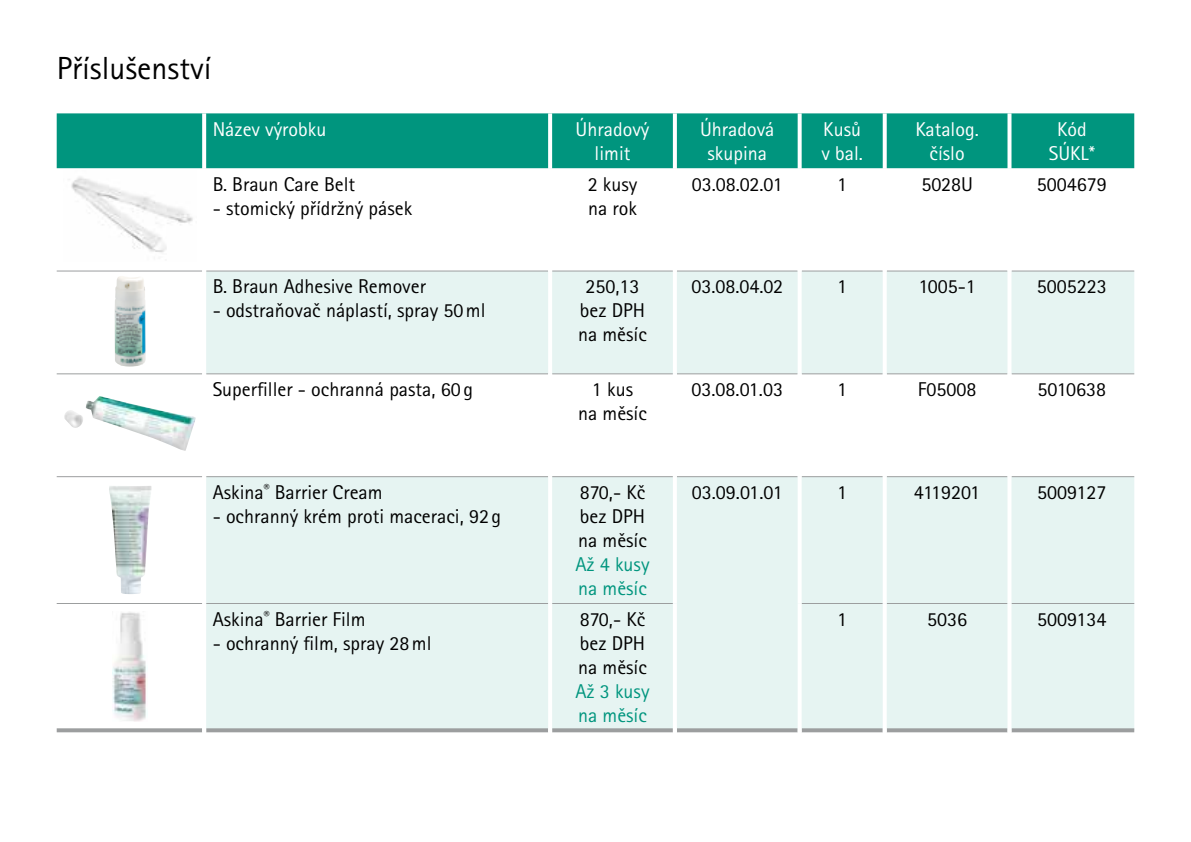
<style>
.page{position:relative;width:1191px;height:842px;background:#fff}
.page>*{position:absolute;margin:0;border:0;box-sizing:border-box;transform-origin:0 0}
.t1{font:32px "Rotis Sans Serif Pro";color:#000}
.t2{font:20px/24px "Rotis Sans Serif Pro";color:#000;text-align:center}
.t3{font:20px/24px "Rotis Sans Serif Pro";color:#fff;text-align:center}
.t4{font:20px/24px "Rotis Sans Serif Pro";color:#00957e}
.t5{font:20px "Rotis Sans Serif Pro";letter-spacing:-.02em;color:#000}
</style>
<div class="page">
<img style="left:64px;top:396px;width:132px;height:55px">
<div style="left:57px;top:113px;width:1077px;height:55px;background:#00957e"></div>
<svg style="left:206px;top:272px;width:928px;height:456px;fill:#e6f4f2"></svg>
<hr style="left:206px;top:271px;width:342px;height:1px;background:#9c9e9f">
<hr style="left:552px;top:271px;width:121px;height:1px;background:#9c9e9f">
<hr style="left:677px;top:271px;width:120px;height:1px;background:#9c9e9f">
<hr style="left:206px;top:373px;width:342px;height:1px;background:#9c9e9f">
<hr style="left:552px;top:373px;width:121px;height:1px;background:#9c9e9f">
<hr style="left:677px;top:373px;width:120px;height:1px;background:#9c9e9f">
<hr style="left:206px;top:603px;width:342px;height:1px;background:#9c9e9f">
<hr style="left:552px;top:603px;width:121px;height:1px;background:#9c9e9f">
<hr style="left:801px;top:271px;width:81px;height:1px;background:#9c9e9f">
<hr style="left:886px;top:271px;width:121px;height:1px;background:#9c9e9f">
<hr style="left:1011px;top:271px;width:123px;height:1px;background:#9c9e9f">
<hr style="left:801px;top:373px;width:81px;height:1px;background:#9c9e9f">
<hr style="left:886px;top:373px;width:121px;height:1px;background:#9c9e9f">
<hr style="left:1011px;top:373px;width:123px;height:1px;background:#9c9e9f">
<hr style="left:801px;top:603px;width:81px;height:1px;background:#9c9e9f">
<hr style="left:886px;top:603px;width:121px;height:1px;background:#9c9e9f">
<hr style="left:1011px;top:603px;width:123px;height:1px;background:#9c9e9f">
<hr style="left:57px;top:271px;width:145px;height:1px;background:#9c9e9f">
<hr style="left:57px;top:373px;width:145px;height:1px;background:#9c9e9f">
<hr style="left:57px;top:603px;width:145px;height:1px;background:#9c9e9f">
<hr style="left:57px;top:476px;width:145px;height:1px;background:#9c9e9f">
<hr style="left:206px;top:476px;width:342px;height:1px;background:#9c9e9f">
<hr style="left:552px;top:476px;width:121px;height:1px;background:#9c9e9f">
<hr style="left:677px;top:476px;width:120px;height:1px;background:#9c9e9f">
<hr style="left:801px;top:476px;width:81px;height:1px;background:#9c9e9f">
<hr style="left:886px;top:476px;width:121px;height:1px;background:#9c9e9f">
<hr style="left:1011px;top:476px;width:123px;height:1px;background:#9c9e9f">
<svg style="left:552px;top:728px;width:121px;height:4px"></svg>
<svg style="left:677px;top:728px;width:120px;height:4px"></svg>
<svg style="left:57px;top:728px;width:145px;height:4px"></svg>
<svg style="left:206px;top:728px;width:342px;height:4px"></svg>
<svg style="left:801px;top:728px;width:81px;height:4px"></svg>
<svg style="left:886px;top:728px;width:121px;height:4px"></svg>
<svg style="left:1011px;top:728px;width:123px;height:4px"></svg>
<svg style="left:202px;top:113px;width:4px;height:55px"></svg>
<svg style="left:548px;top:113px;width:4px;height:55px"></svg>
<svg style="left:673px;top:113px;width:4px;height:55px"></svg>
<svg style="left:797px;top:113px;width:4px;height:55px"></svg>
<svg style="left:882px;top:113px;width:4px;height:55px"></svg>
<svg style="left:1007px;top:113px;width:4px;height:55px"></svg>
<hr style="left:548px;top:271px;width:4px;height:103px;background:#fff">
<hr style="left:673px;top:271px;width:4px;height:103px;background:#fff">
<svg style="left:797px;top:271px;width:4px;height:103px"></svg>
<svg style="left:882px;top:271px;width:4px;height:103px"></svg>
<svg style="left:1007px;top:271px;width:4px;height:103px"></svg>
<hr style="left:548px;top:374px;width:4px;height:103px;background:#fff">
<hr style="left:673px;top:374px;width:4px;height:103px;background:#fff">
<hr style="left:797px;top:374px;width:4px;height:103px;background:#fff">
<hr style="left:882px;top:374px;width:4px;height:103px;background:#fff">
<hr style="left:1007px;top:374px;width:4px;height:103px;background:#fff">
<hr style="left:548px;top:477px;width:4px;height:126px;background:#fff">
<hr style="left:673px;top:477px;width:4px;height:126px;background:#fff">
<hr style="left:673px;top:603px;width:4px;height:129px;background:#fff">
<svg style="left:797px;top:477px;width:4px;height:126px"></svg>
<svg style="left:882px;top:477px;width:4px;height:126px"></svg>
<svg style="left:1007px;top:477px;width:4px;height:126px"></svg>
<hr style="left:548px;top:603px;width:4px;height:129px;background:#fff">
<svg style="left:797px;top:603px;width:4px;height:129px"></svg>
<svg style="left:882px;top:603px;width:4px;height:129px"></svg>
<svg style="left:1007px;top:603px;width:4px;height:129px"></svg>
<img style="left:115px;top:276px;width:31px;height:91px">
<img style="left:113px;top:612px;width:33px;height:110px">
<img style="left:109px;top:486px;width:43px;height:108px">
<img style="left:71px;top:177px;width:122px;height:76px">
<h1 class="t1" style="left:57px;top:49px;width:156px">Příslušenství</h1>
<p class="t3" style="left:213px;top:117px;width:115px">Název výrobku</p>
<p class="t3" style="left:575px;top:117px;width:75px">Úhradový limit</p>
<p class="t3" style="left:700px;top:117px;width:76px">Úhradová skupina</p>
<p class="t3" style="left:821px;top:117px;width:43px;text-align:left">Kusů v bal.</p>
<p class="t3" style="left:915px;top:117px;width:65px">Katalog. číslo</p>
<p class="t3" style="left:1048px;top:117px;width:48px">Kód<br>SÚKL*</p>
<p class="t2" style="left:213px;top:172px;width:144px">B. Braun Care Belt</p>
<p class="t2" style="left:213px;top:196px;width:201px">- stomický přídržný pásek</p>
<p class="t2" style="left:587px;top:172px;width:51px;text-align:left">2 kusy na rok</p>
<p class="t2" style="left:691px;top:172px;width:93px">03.08.02.01</p>
<p class="t2" style="left:837px;top:172px;width:11px">1</p>
<p class="t2" style="left:921px;top:172px;width:53px">5028U</p>
<p class="t2" style="left:1036px;top:172px;width:71px">5004679</p>
<p class="t2" style="left:213px;top:275px;width:215px">B. Braun Adhesive Remover</p>
<p class="t2" style="left:213px;top:299px;width:274px">- odstraňovač náplastí, spray 50ml</p>
<p class="t2" style="left:578px;top:275px;width:70px">250,13 bez DPH na měsíc</p>
<p class="t2" style="left:691px;top:275px;width:93px">03.08.04.02</p>
<p class="t2" style="left:837px;top:275px;width:11px">1</p>
<p class="t2" style="left:918px;top:275px;width:59px">1005-1</p>
<p class="t2" style="left:1036px;top:275px;width:71px">5005223</p>
<p class="t2" style="left:213px;top:377px;width:262px">Superfiller - ochranná pasta, 60g</p>
<p class="t2" style="left:578px;top:377px;width:70px">1 kus<br>na měsíc</p>
<p class="t2" style="left:691px;top:377px;width:93px">03.08.01.03</p>
<p class="t2" style="left:837px;top:377px;width:11px">1</p>
<p class="t2" style="left:918px;top:377px;width:60px">F05008</p>
<p class="t2" style="left:1037px;top:377px;width:70px">5010638</p>
<p class="t2" style="left:213px;top:480px;width:171px">Askina<sup>®</sup> Barrier Cream</p>
<p class="t2" style="left:213px;top:504px;width:290px">- ochranný krém proti maceraci, 92g</p>
<p class="t2" style="left:213px;top:607px;width:154px">Askina<sup>®</sup> Barrier Film</p>
<p class="t2" style="left:213px;top:631px;width:220px">- ochranný film, spray 28ml</p>
<p class="t2" style="left:578px;top:480px;width:70px;text-align:justify">870,- Kč bez DPH na měsíc</p>
<p class="t4" style="left:575px;top:552px;width:76px">Až 4 kusy na měsíc</p>
<p class="t2" style="left:578px;top:607px;width:70px;text-align:justify">870,- Kč bez DPH na měsíc</p>
<p class="t4" style="left:575px;top:679px;width:76px">Až 3 kusy na měsíc</p>
<p class="t2" style="left:692px;top:480px;width:92px">03.09.01.01</p>
<p class="t2" style="left:837px;top:480px;width:11px">1</p>
<p class="t5" style="left:914px;top:480px;width:68px">4119201</p>
<p class="t2" style="left:1037px;top:480px;width:71px">5009127</p>
<p class="t2" style="left:837px;top:607px;width:11px">1</p>
<p class="t2" style="left:927px;top:607px;width:41px">5036</p>
<p class="t2" style="left:1037px;top:607px;width:71px">5009134</p>
</div>
